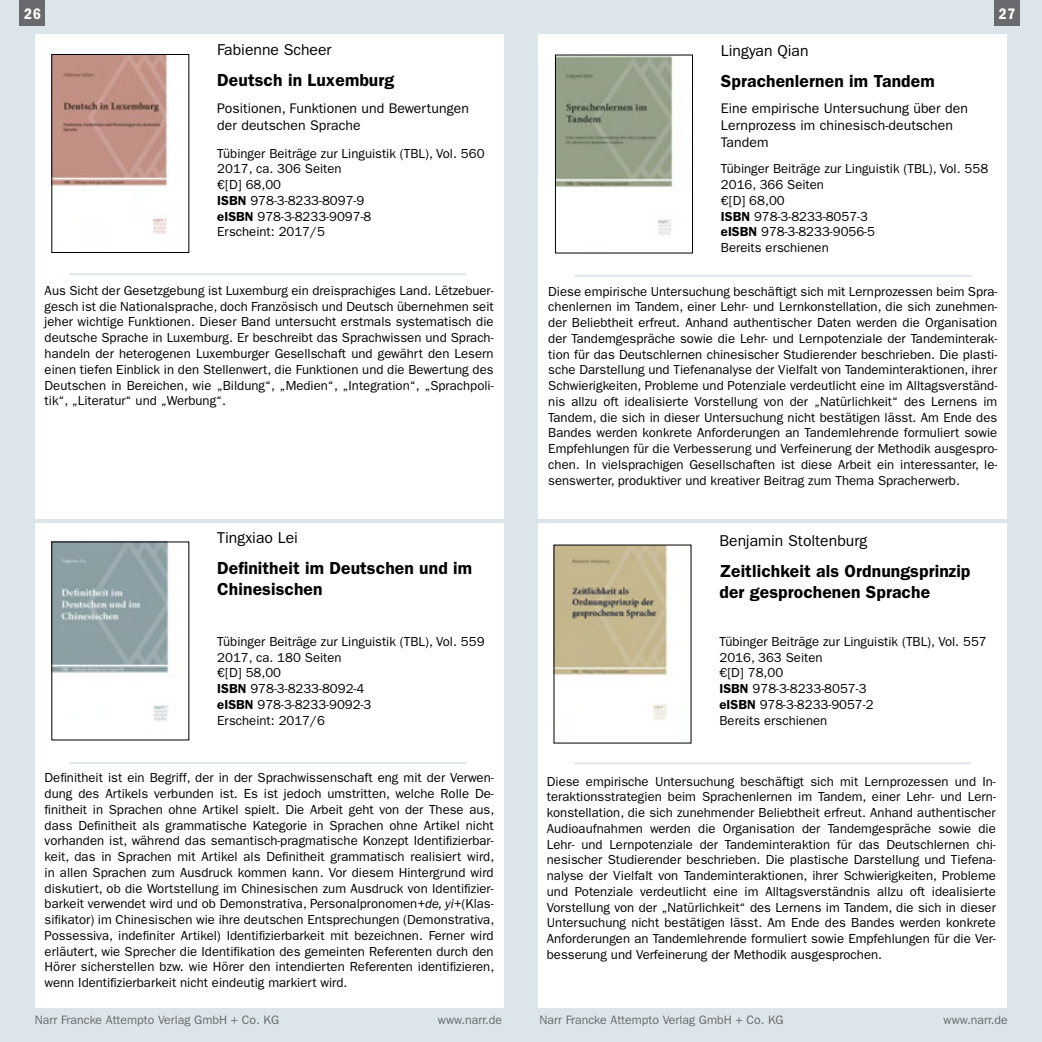
<style>
.page{position:relative;width:1042px;height:1042px;background:#fff}
.page>*{position:absolute;margin:0;border:0;box-sizing:border-box;transform-origin:0 0}
.t1{font:600 17.5px/21px "ITC Franklin Gothic Std";letter-spacing:.005em;color:#000}
.t2{font:15.75px "ITC Franklin Gothic Std";color:#000}
.t3{font:15.75px "ITC Franklin Gothic Std Dm Cd";color:#fff}
.t4{font:14px/16.8px "ITC Franklin Gothic Std";letter-spacing:.005em;color:#000}
.t5{font:13.12px/15.8px "ITC Franklin Gothic Std";color:#000}
.t6{font:12.25px "ITC Franklin Gothic Std";color:#696a6d}
.s1{font-weight:600}
.s2{font-style:italic}
</style>
<div class="page">
<div style="left:0;top:0;width:521px;height:1042px;background:#dce5ea"></div>
<div style="left:521px;top:0;width:521px;height:1042px;background:#dce5ea"></div>
<div style="left:538px;top:523px;width:469px;height:484px;background:#fff"></div>
<div style="left:538px;top:35px;width:469px;height:483px;background:#fff"></div>
<div style="left:35px;top:523px;width:469px;height:484px;background:#fff"></div>
<div style="left:35px;top:35px;width:469px;height:484px;background:#fff"></div>
<div style="left:20px;top:0;width:25px;height:26px;background:#696a6d"></div>
<div style="left:994px;top:0;width:26px;height:26px;background:#696a6d"></div>
<hr style="left:69px;top:273px;width:397px;height:2px;background:#dce5ea">
<hr style="left:69px;top:762px;width:397px;height:2px;background:#dce5ea">
<hr style="left:574px;top:275px;width:397px;height:2px;background:#dce5ea">
<hr style="left:574px;top:762px;width:397px;height:2px;background:#dce5ea">
<img style="left:556px;top:547px;width:113px;height:173px">
<img style="left:557px;top:57px;width:116px;height:178px">
<div style="left:555px;top:55px;width:138px;height:198px;border:1px solid #000"></div>
<img style="left:54px;top:544px;width:115px;height:178px">
<img style="left:54px;top:56px;width:113px;height:178px">
<div style="left:52px;top:54px;width:137px;height:199px;border:1px solid #000"></div>
<p class="t3" style="left:24px;top:5px;width:18px">26</p>
<p class="t3" style="left:999px;top:5px;width:18px">27</p>
<p class="t2" style="left:217px;top:41px;width:116px">Fabienne Scheer</p>
<h1 class="t1" style="left:217px;top:70px;width:179px">Deutsch in Luxemburg</h1>
<p class="t4" style="left:217px;top:100px;width:253px">Positionen, Funktionen und Bewertungen der deutschen Sprache</p>
<p class="t5" style="left:217px;top:145px;width:269px">Tübinger Beiträge zur Linguistik (TBL), Vol. 560<br>2017, ca. 306 Seiten<br>€[D] 68,00<br><span class="s1">ISBN</span> 978-3-8233-8097-9<br><span class="s1">eISBN</span> 978-3-8233-9097-8<br>Erscheint: 2017/5</p>
<p class="t5" style="left:45px;top:283px;width:450px;text-align:justify">Aus Sicht der Gesetzgebung ist Luxemburg ein dreisprachiges Land. Lëtzebuer&shy;gesch ist die Nationalsprache, doch Französisch und Deutsch übernehmen seit jeher wichtige Funktionen. Dieser Band untersucht erstmals systematisch die deutsche Sprache in Luxemburg. Er beschreibt das Sprachwissen und Sprach&shy;handeln der heterogenen Luxemburger Gesellschaft und gewährt den Lesern einen tiefen Einblick in den Stellenwert, die Funktionen und die Bewertung des Deutschen in Bereichen, wie „Bildung“, „Medien“, „Integration“, „Sprachpoli&shy;tik“, „Literatur“ und „Werbung“.</p>
<p class="t2" style="left:217px;top:528px;width:82px">Tingxiao Lei</p>
<h1 class="t1" style="left:217px;top:557px;width:256px">Definitheit im Deutschen und im<br>Chinesischen</h1>
<p class="t5" style="left:217px;top:634px;width:269px">Tübinger Beiträge zur Linguistik (TBL), Vol. 559<br>2017, ca. 180 Seiten<br>€[D] 58,00<br><span class="s1">ISBN</span> 978-3-8233-8092-4<br><span class="s1">eISBN</span> 978-3-8233-9092-3<br>Erscheint: 2017/6</p>
<p class="t5" style="left:45px;top:770px;width:451px;text-align:justify">Definitheit ist ein Begriff, der in der Sprachwissenschaft eng mit der Verwen&shy;dung des Artikels verbunden ist. Es ist jedoch umstritten, welche Rolle De&shy;finitheit in Sprachen ohne Artikel spielt. Die Arbeit geht von der These aus, dass Definitheit als grammatische Kategorie in Sprachen ohne Artikel nicht vorhanden ist, während das semantisch-pragmatische Konzept Identifizierbar&shy;keit, das in Sprachen mit Artikel als Definitheit grammatisch realisiert wird, in allen Sprachen zum Ausdruck kommen kann. Vor diesem Hintergrund wird diskutiert, ob die Wortstellung im Chinesischen zum Ausdruck von Identifizier&shy;barkeit verwendet wird und ob Demonstrativa, Personalpronomen<span class="s2">+de, yi+</span>(Klas&shy;sifikator) im Chinesischen wie ihre deutschen Entsprechungen (Demonstrativa, Possessiva, indefiniter Artikel) Identifizierbarkeit mit bezeichnen. Ferner wird erläutert, wie Sprecher die Identifikation des gemeinten Referenten durch den Hörer sicherstellen bzw. wie Hörer den intendierten Referenten identifizieren, wenn Identifizierbarkeit nicht eindeutig markiert wird.</p>
<p class="t2" style="left:721px;top:41px;width:89px">Lingyan Qian</p>
<h1 class="t1" style="left:721px;top:70px;width:215px">Sprachenlernen im Tandem</h1>
<p class="t4" style="left:721px;top:100px;width:248px">Eine empirische Untersuchung über den<br>Lernprozess im chinesisch-deutschen<br>Tandem</p>
<p class="t5" style="left:721px;top:161px;width:269px">Tübinger Beiträge zur Linguistik (TBL), Vol. 558<br>2016, 366 Seiten<br>€[D] 68,00<br><span class="s1">ISBN</span> 978-3-8233-8057-3<br><span class="s1">eISBN</span> 978-3-8233-9056-5<br>Bereits erschienen</p>
<p class="t5" style="left:548px;top:283px;width:450px;text-align:justify">Diese empirische Untersuchung beschäftigt sich mit Lernprozessen beim Spra&shy;chenlernen im Tandem, einer Lehr- und Lernkonstellation, die sich zunehmen&shy;der Beliebtheit erfreut. Anhand authentischer Daten werden die Organisation der Tandemgespräche sowie die Lehr- und Lernpotenziale der Tandeminterak&shy;tion für das Deutschlernen chinesischer Studierender beschrieben. Die plasti&shy;sche Darstellung und Tiefenanalyse der Vielfalt von Tandeminteraktionen, ihrer Schwierigkeiten, Probleme und Potenziale verdeutlicht eine im Alltagsverständ&shy;nis allzu oft idealisierte Vorstellung von der „Natürlichkeit“ des Lernens im Tandem, die sich in dieser Untersuchung nicht bestätigen lässt. Am Ende des Bandes werden konkrete Anforderungen an Tandemlehrende formuliert sowie Empfehlungen für die Verbesserung und Verfeinerung der Methodik ausgespro&shy;chen. In vielsprachigen Gesellschaften ist diese Arbeit ein interessanter, le&shy;senswerter, produktiver und kreativer Beitrag zum Thema Spracherwerb.</p>
<p class="t2" style="left:719px;top:531px;width:149px">Benjamin Stoltenburg</p>
<h1 class="t1" style="left:719px;top:560px;width:252px">Zeitlichkeit als Ordnungsprinzip der gesprochenen Sprache</h1>
<p class="t5" style="left:719px;top:634px;width:269px">Tübinger Beiträge zur Linguistik (TBL), Vol. 557<br>2016, 363 Seiten<br>€[D] 78,00<br><span class="s1">ISBN</span> 978-3-8233-8057-3<br><span class="s1">eISBN</span> 978-3-8233-9057-2<br>Bereits erschienen</p>
<p class="t5" style="left:547px;top:773px;width:450px;text-align:justify">Diese empirische Untersuchung beschäftigt sich mit Lernprozessen und In&shy;teraktionsstrategien beim Sprachenlernen im Tandem, einer Lehr- und Lern&shy;konstellation, die sich zunehmender Beliebtheit erfreut. Anhand authentischer Audioaufnahmen werden die Organisation der Tandemgespräche sowie die Lehr- und Lernpotenziale der Tandeminteraktion für das Deutschlernen chi&shy;nesischer Studierender beschrieben. Die plastische Darstellung und Tiefena&shy;nalyse der Vielfalt von Tandeminteraktionen, ihrer Schwierigkeiten, Probleme und Potenziale verdeutlicht eine im Alltagsverständnis allzu oft idealisierte Vorstellung von der „Natürlichkeit“ des Lernens im Tandem, die sich in dieser Untersuchung nicht bestätigen lässt. Am Ende des Bandes werden konkrete Anforderungen an Tandemlehrende formuliert sowie Empfehlungen für die Ver&shy;besserung und Verfeinerung der Methodik ausgesprochen.</p>
<p class="t6" style="left:35px;top:1013px;width:246px">Narr Francke Attempto Verlag GmbH + Co. KG</p>
<p class="t6" style="left:438px;top:1013px;width:66px">www.narr.de</p>
<p class="t6" style="left:539px;top:1013px;width:246px">Narr Francke Attempto Verlag GmbH + Co. KG</p>
<p class="t6" style="left:943px;top:1013px;width:66px">www.narr.de</p>
</div>
